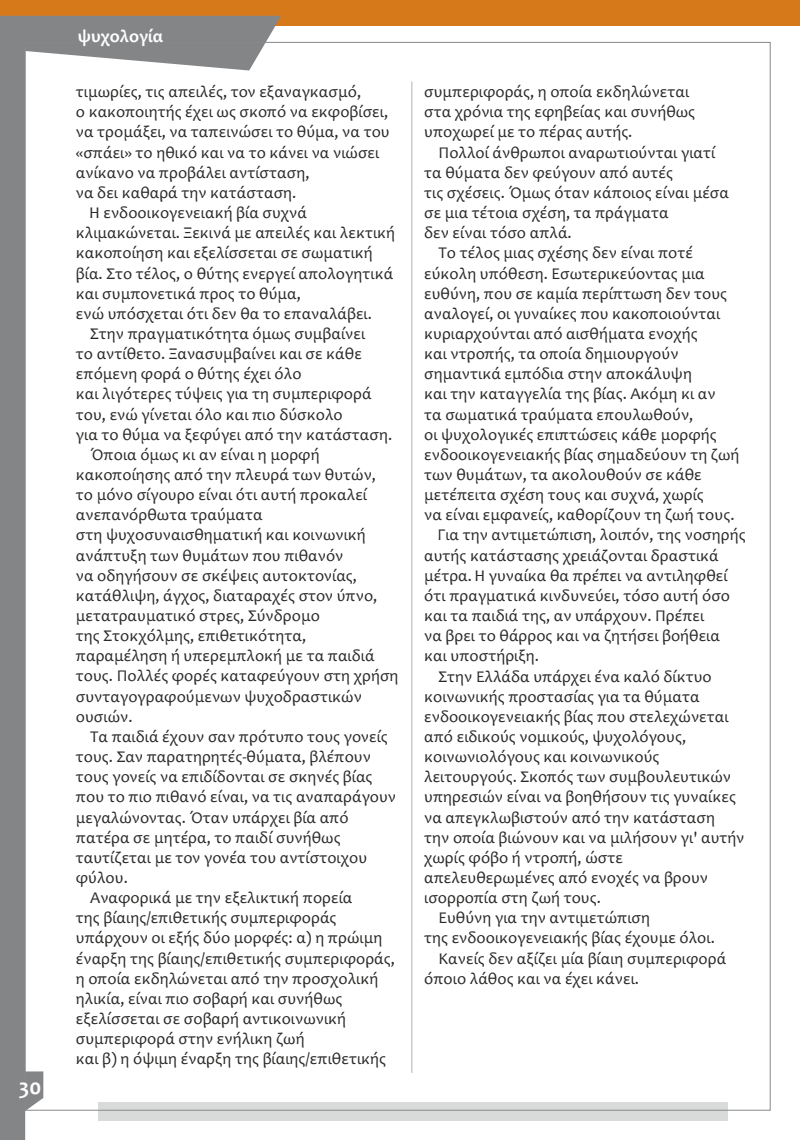
<style>
.page{position:relative;width:800px;height:1140px;background:#fff}
.page>*{position:absolute;margin:0;border:0;box-sizing:border-box;transform-origin:0 0}
.t1{font:700 22.2px "Candara";color:#fefefe}
.t2{font:700 18px "Candara";color:#fefefe}
.t3{font:16.5px/20.1px "Candara";color:#2b2a29}
</style>
<div class="page">
<hr style="left:411px;top:81px;width:1px;height:991px;background:#b2b3b3">
<div style="left:98px;top:1101px;width:629px;height:19px;background:#d9dada"></div>
<svg style="left:0;top:70px;width:43px;height:1070px;fill:#848587"></svg>
<div style="left:0;top:0;width:799px;height:26px;background:#d6791a"></div>
<svg style="left:0;top:16px;width:281px;height:54px"></svg>
<h1 class="t1" style="left:19px;top:1078px;width:24px">30</h1>
<p class="t2" style="left:78px;top:29px;width:87px">ψυχολογία</p>
<p class="t3" style="left:76px;top:83px;width:287px">τιμωρίες, τις απειλές, τον εξαναγκασμό,</p>
<p class="t3" style="left:76px;top:104px;width:314px">ο κακοποιητής έχει ως σκοπό να εκφοβίσει,</p>
<p class="t3" style="left:76px;top:124px;width:315px">να τρομάξει, να ταπεινώσει το θύμα, να του</p>
<p class="t3" style="left:76px;top:144px;width:305px">«σπάει» το ηθικό και να το κάνει να νιώσει</p>
<p class="t3" style="left:76px;top:164px;width:235px">ανίκανο να προβάλει αντίσταση,</p>
<p class="t3" style="left:76px;top:184px;width:222px">να δει καθαρά την κατάσταση.</p>
<p class="t3" style="left:89px;top:204px;width:219px">Η ενδοοικογενειακή βία συχνά</p>
<p class="t3" style="left:76px;top:224px;width:321px">κλιμακώνεται. Ξεκινά με απειλές και λεκτική</p>
<p class="t3" style="left:76px;top:244px;width:298px">κακοποίηση και εξελίσσεται σε σωματική</p>
<p class="t3" style="left:76px;top:265px;width:319px">βία. Στο τέλος, ο θύτης ενεργεί απολογητικά</p>
<p class="t3" style="left:76px;top:285px;width:226px">και συμπονετικά προς το θύμα,</p>
<p class="t3" style="left:76px;top:305px;width:297px">ενώ υπόσχεται ότι δεν θα το επαναλάβει.</p>
<p class="t3" style="left:90px;top:325px;width:276px">Στην πραγματικότητα όμως συμβαίνει</p>
<p class="t3" style="left:76px;top:345px;width:287px">το αντίθετο. Ξανασυμβαίνει και σε κάθε</p>
<p class="t3" style="left:76px;top:365px;width:227px">επόμενη φορά ο θύτης έχει όλο</p>
<p class="t3" style="left:76px;top:385px;width:297px">και λιγότερες τύψεις για τη συμπεριφορά</p>
<p class="t3" style="left:76px;top:406px;width:268px">του, ενώ γίνεται όλο και πιο δύσκολο</p>
<p class="t3" style="left:76px;top:426px;width:318px">για το θύμα να ξεφύγει από την κατάσταση.</p>
<p class="t3" style="left:90px;top:446px;width:231px">Όποια όμως κι αν είναι η μορφή</p>
<p class="t3" style="left:76px;top:466px;width:301px">κακοποίησης από την πλευρά των θυτών,</p>
<p class="t3" style="left:76px;top:486px;width:293px">το μόνο σίγουρο είναι ότι αυτή προκαλεί</p>
<p class="t3" style="left:76px;top:506px;width:188px">ανεπανόρθωτα τραύματα</p>
<p class="t3" style="left:76px;top:526px;width:291px">στη ψυχοσυναισθηματική και κοινωνική</p>
<p class="t3" style="left:76px;top:547px;width:269px">ανάπτυξη των θυμάτων που πιθανόν</p>
<p class="t3" style="left:76px;top:567px;width:282px">να οδηγήσουν σε σκέψεις αυτοκτονίας,</p>
<p class="t3" style="left:76px;top:587px;width:303px">κατάθλιψη, άγχος, διαταραχές στον ύπνο,</p>
<p class="t3" style="left:76px;top:607px;width:245px">μετατραυματικό στρες, Σύνδρομο</p>
<p class="t3" style="left:76px;top:627px;width:232px">της Στοκχόλμης, επιθετικότητα,</p>
<p class="t3" style="left:76px;top:647px;width:300px">παραμέληση ή υπερεμπλοκή με τα παιδιά</p>
<p class="t3" style="left:76px;top:667px;width:324px">τους. Πολλές φορές καταφεύγουν στη χρήση</p>
<p class="t3" style="left:76px;top:688px;width:287px">συνταγογραφούμενων ψυχοδραστικών</p>
<p class="t3" style="left:76px;top:708px;width:58px">ουσιών.</p>
<p class="t3" style="left:90px;top:728px;width:299px">Τα παιδιά έχουν σαν πρότυπο τους γονείς</p>
<p class="t3" style="left:76px;top:748px;width:296px">τους. Σαν παρατηρητές-θύματα, βλέπουν</p>
<p class="t3" style="left:76px;top:768px;width:298px">τους γονείς να επιδίδονται σε σκηνές βίας</p>
<p class="t3" style="left:76px;top:788px;width:322px">που το πιο πιθανό είναι, να τις αναπαράγουν</p>
<p class="t3" style="left:76px;top:808px;width:274px">μεγαλώνοντας. Όταν υπάρχει βία από</p>
<p class="t3" style="left:76px;top:829px;width:266px">πατέρα σε μητέρα, το παιδί συνήθως</p>
<p class="t3" style="left:76px;top:849px;width:293px">ταυτίζεται με τον γονέα του αντίστοιχου</p>
<p class="t3" style="left:76px;top:869px;width:53px">φύλου.</p>
<p class="t3" style="left:90px;top:889px;width:264px">Αναφορικά με την εξελικτική πορεία</p>
<p class="t3" style="left:76px;top:909px;width:262px">της βίαιης/επιθετικής συμπεριφοράς</p>
<p class="t3" style="left:76px;top:929px;width:308px">υπάρχουν οι εξής δύο μορφές: α) η πρώιμη</p>
<p class="t3" style="left:76px;top:949px;width:320px">έναρξη της βίαιης/επιθετικής συμπεριφοράς,</p>
<p class="t3" style="left:76px;top:970px;width:304px">η οποία εκδηλώνεται από την προσχολική</p>
<p class="t3" style="left:76px;top:990px;width:268px">ηλικία, είναι πιο σοβαρή και συνήθως</p>
<p class="t3" style="left:76px;top:1010px;width:272px">εξελίσσεται σε σοβαρή αντικοινωνική</p>
<p class="t3" style="left:76px;top:1030px;width:230px">συμπεριφορά στην ενήλικη ζωή</p>
<p class="t3" style="left:76px;top:1050px;width:312px">και β) η όψιμη έναρξη της βίαιης/επιθετικής</p>
<p class="t3" style="left:424px;top:83px;width:272px">συμπεριφοράς, η οποία εκδηλώνεται στα χρόνια της εφηβείας και συνήθως υποχωρεί με το πέρας αυτής.</p>
<p class="t3" style="left:438px;top:144px;width:278px">Πολλοί άνθρωποι αναρωτιούνται γιατί</p>
<p class="t3" style="left:424px;top:164px;width:250px">τα θύματα δεν φεύγουν από αυτές</p>
<p class="t3" style="left:424px;top:184px;width:306px">τις σχέσεις. Όμως όταν κάποιος είναι μέσα</p>
<p class="t3" style="left:424px;top:204px;width:246px">σε μια τέτοια σχέση, τα πράγματα</p>
<p class="t3" style="left:424px;top:224px;width:149px">δεν είναι τόσο απλά.</p>
<p class="t3" style="left:438px;top:244px;width:256px">Το τέλος μιας σχέσης δεν είναι ποτέ</p>
<p class="t3" style="left:424px;top:265px;width:282px">εύκολη υπόθεση. Εσωτερικεύοντας μια</p>
<p class="t3" style="left:424px;top:285px;width:304px">ευθύνη, που σε καμία περίπτωση δεν τους</p>
<p class="t3" style="left:424px;top:305px;width:297px">αναλογεί, οι γυναίκες που κακοποιούνται</p>
<p class="t3" style="left:424px;top:325px;width:275px">κυριαρχούνται από αισθήματα ενοχής</p>
<p class="t3" style="left:424px;top:345px;width:256px">και ντροπής, τα οποία δημιουργούν</p>
<p class="t3" style="left:424px;top:365px;width:269px">σημαντικά εμπόδια στην αποκάλυψη</p>
<p class="t3" style="left:424px;top:385px;width:293px">και την καταγγελία της βίας. Ακόμη κι αν</p>
<p class="t3" style="left:424px;top:406px;width:270px">τα σωματικά τραύματα επουλωθούν,</p>
<p class="t3" style="left:424px;top:426px;width:294px">οι ψυχολογικές επιπτώσεις κάθε μορφής</p>
<p class="t3" style="left:424px;top:446px;width:317px">ενδοοικογενειακής βίας σημαδεύουν τη ζωή</p>
<p class="t3" style="left:424px;top:466px;width:279px">των θυμάτων, τα ακολουθούν σε κάθε</p>
<p class="t3" style="left:424px;top:486px;width:281px">μετέπειτα σχέση τους και συχνά, χωρίς</p>
<p class="t3" style="left:424px;top:506px;width:312px">να είναι εμφανείς, καθορίζουν τη ζωή τους.</p>
<p class="t3" style="left:437px;top:526px;width:309px">Για την αντιμετώπιση, λοιπόν, της νοσηρής</p>
<p class="t3" style="left:424px;top:547px;width:296px">αυτής κατάστασης χρειάζονται δραστικά</p>
<p class="t3" style="left:424px;top:567px;width:305px">μέτρα. Η γυναίκα θα πρέπει να αντιληφθεί</p>
<p class="t3" style="left:424px;top:587px;width:307px">ότι πραγματικά κινδυνεύει, τόσο αυτή όσο</p>
<p class="t3" style="left:424px;top:607px;width:281px">και τα παιδιά της, αν υπάρχουν. Πρέπει</p>
<p class="t3" style="left:424px;top:627px;width:297px">να βρει το θάρρος και να ζητήσει βοήθεια</p>
<p class="t3" style="left:424px;top:647px;width:116px">και υποστήριξη.</p>
<p class="t3" style="left:438px;top:667px;width:275px">Στην Ελλάδα υπάρχει ένα καλό δίκτυο</p>
<p class="t3" style="left:424px;top:688px;width:277px">κοινωνικής προστασίας για τα θύματα</p>
<p class="t3" style="left:424px;top:708px;width:306px">ενδοοικογενειακής βίας που στελεχώνεται</p>
<p class="t3" style="left:424px;top:728px;width:263px">από ειδικούς νομικούς, ψυχολόγους,</p>
<p class="t3" style="left:424px;top:748px;width:237px">κοινωνιολόγους και κοινωνικούς</p>
<p class="t3" style="left:424px;top:768px;width:308px">λειτουργούς. Σκοπός των συμβουλευτικών</p>
<p class="t3" style="left:424px;top:788px;width:313px">υπηρεσιών είναι να βοηθήσουν τις γυναίκες</p>
<p class="t3" style="left:424px;top:808px;width:292px">να απεγκλωβιστούν από την κατάσταση</p>
<p class="t3" style="left:424px;top:829px;width:321px">την οποία βιώνουν και να μιλήσουν γι' αυτήν</p>
<p class="t3" style="left:424px;top:849px;width:200px">χωρίς φόβο ή ντροπή, ώστε</p>
<p class="t3" style="left:424px;top:869px;width:285px">απελευθερωμένες από ενοχές να βρουν</p>
<p class="t3" style="left:424px;top:889px;width:178px">ισορροπία στη ζωή τους.</p>
<p class="t3" style="left:438px;top:909px;width:213px">Ευθύνη για την αντιμετώπιση</p>
<p class="t3" style="left:424px;top:929px;width:292px">της ενδοοικογενειακής βίας έχουμε όλοι.</p>
<p class="t3" style="left:438px;top:949px;width:289px">Κανείς δεν αξίζει μία βίαιη συμπεριφορά</p>
<p class="t3" style="left:424px;top:970px;width:216px">όποιο λάθος και να έχει κάνει.</p>
</div>
